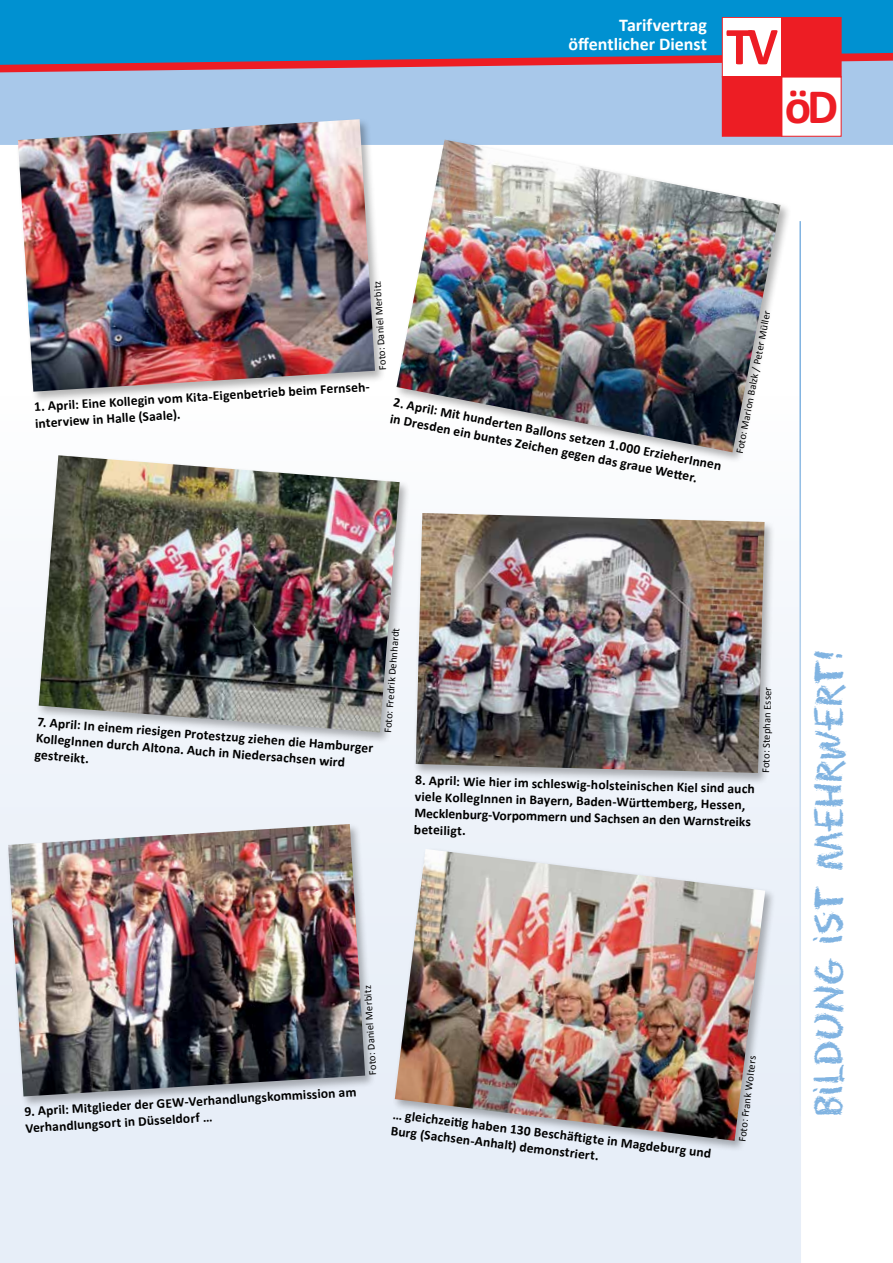
<style>
.page{position:relative;width:893px;height:1263px;background:#fff}
.page>*{position:absolute;margin:0;border:0;box-sizing:border-box;transform-origin:0 0}
.t1{font:700 53.55px "Calibri";color:#ed1d24}
.t2{font:700 49.35px "Calibri";color:#ed1d24}
.t3{font:36.75px "Eraser Dust";letter-spacing:-.01em;color:#80b3e1}
.t4{font:700 18px/19.5px "Calibri";color:#fff;text-align:right}
.t5{font:700 13.5px/16.5px "Calibri";color:#000}
.t6{font:10.5px "Calibri";color:#000}
</style>
<div class="page">
<div style="left:0;top:0;width:893px;height:53px;background:#0091d1"></div>
<svg style="left:0;top:53px;width:893px;height:92px;background:#a0b1d3"></svg>
<div style="left:722px;top:17px;width:60px;height:60px;background:#fff"></div>
<div style="left:722px;top:17px;width:60px;height:60px;border:1px solid #ed1d24"></div>
<div style="left:781px;top:76px;width:60px;height:61px;background:#fff;border:1px solid #ed1d24"></div>
<div style="left:722px;top:77px;width:60px;height:59px;background:#ed1d24"></div>
<div style="left:722px;top:76px;width:60px;height:61px;border:1px solid #ed1d24"></div>
<div style="left:782px;top:17px;width:59px;height:60px;background:#ed1d24"></div>
<div style="left:781px;top:17px;width:60px;height:60px;border:1px solid #ed1d24"></div>
<hr style="left:799px;top:221px;width:2px;height:895px;background:#80b3e1">
<div style="left:0;top:348px;width:801px;height:915px;background:linear-gradient(to bottom,#fdfdfe,#e3ebf7)"></div>
<div style="left:36px;top:454px;width:375px;height:290px;background:#000;opacity:.3"></div>
<img style="left:39px;top:455px;width:361px;height:277px">
<div style="left:15px;top:117px;width:371px;height:287px;background:#000;opacity:.3"></div>
<img style="left:18px;top:119px;width:357px;height:273px">
<div style="left:6px;top:822px;width:371px;height:286px;background:#000;opacity:.3"></div>
<img style="left:8px;top:824px;width:357px;height:272px">
<div style="left:413px;top:511px;width:362px;height:274px;background:#000;opacity:.3"></div>
<img style="left:416px;top:513px;width:348px;height:260px">
<div style="left:394px;top:138px;width:397px;height:326px;background:#000;opacity:.3"></div>
<img style="left:396px;top:140px;width:385px;height:312px">
<div style="left:392px;top:847px;width:384px;height:306px;background:#000;opacity:.3"></div>
<img style="left:395px;top:849px;width:370px;height:292px">
<h3 class="t4" style="left:568px;top:15px;width:140px">Tarifvertrag öffentlicher Dienst</h3>
<h1 class="t1" style="left:726px;top:12px;width:53px">TV</h1>
<h2 class="t2" style="left:785px;top:75px;width:55px">öD</h2>
<p class="t6" style="left:376px;top:371px;width:91px;rotate:-93deg">Foto: Daniel Merbitz</p>
<p class="t5" style="left:34px;top:397px;width:340px;line-height:17.2px;rotate:-3deg">1. April: Eine Kollegin vom Kita-Eigenbetrieb beim Fernseh&shy;interview in Halle (Saale).</p>
<p class="t5" style="left:395px;top:394px;width:335px;rotate:11deg">2. April: Mit hunderten Ballons setzen 1.000 ErzieherInnen in Dresden ein buntes Zeichen gegen das graue Wett er.</p>
<p class="t6" style="left:733px;top:452px;width:147px;rotate:-79deg">Foto: Marion Balzk / Peter Müller</p>
<p class="t5" style="left:38px;top:715px;width:339px;line-height:15.9px;rotate:4deg">7. April: In einem riesigen Protestzug ziehen die Hamburger<br>KollegInnen durch Altona. Auch in Niedersachsen wird gestreikt.</p>
<p class="t6" style="left:381px;top:733px;width:107px;rotate:-86deg">Foto: Fredrik Dehnhardt</p>
<p class="t5" style="left:416px;top:770px;width:341px;rotate:2deg">8. April: Wie hier im schleswig-holsteinischen Kiel sind auch viele KollegInnen in Bayern, Baden-Württ emberg, Hessen,<br>Mecklenburg-Vorpommern und Sachsen an den Warnstreiks</p>
<p class="t5" style="left:414px;top:821px;width:53px;rotate:2deg">beteiligt.</p>
<p class="t6" style="left:759px;top:773px;width:88px;rotate:-89deg">Foto: Stephan Esser</p>
<p class="t5" style="left:24px;top:1102px;width:334px;line-height:17.1px;rotate:-3deg">9. April: Mitglieder der GEW-Verhandlungskommission am<br>Verhandlungsort in Düsseldorf …</p>
<p class="t6" style="left:366px;top:1075px;width:91px;rotate:-93deg">Foto: Daniel Merbitz</p>
<p class="t5" style="left:394px;top:1106px;width:322px;rotate:7deg">… gleichzeiti g haben 130 Beschäft igte in Magdeburg und<br>Burg (Sachsen-Anhalt) demonstriert.</p>
<p class="t6" style="left:735px;top:1141px;width:88px;rotate:-83deg">Foto: Frank Wolters</p>
<h3 class="t3" style="left:808px;top:1116px;width:468px;rotate:-90deg">BilduNg ist Mehrwert!</h3>
</div>
